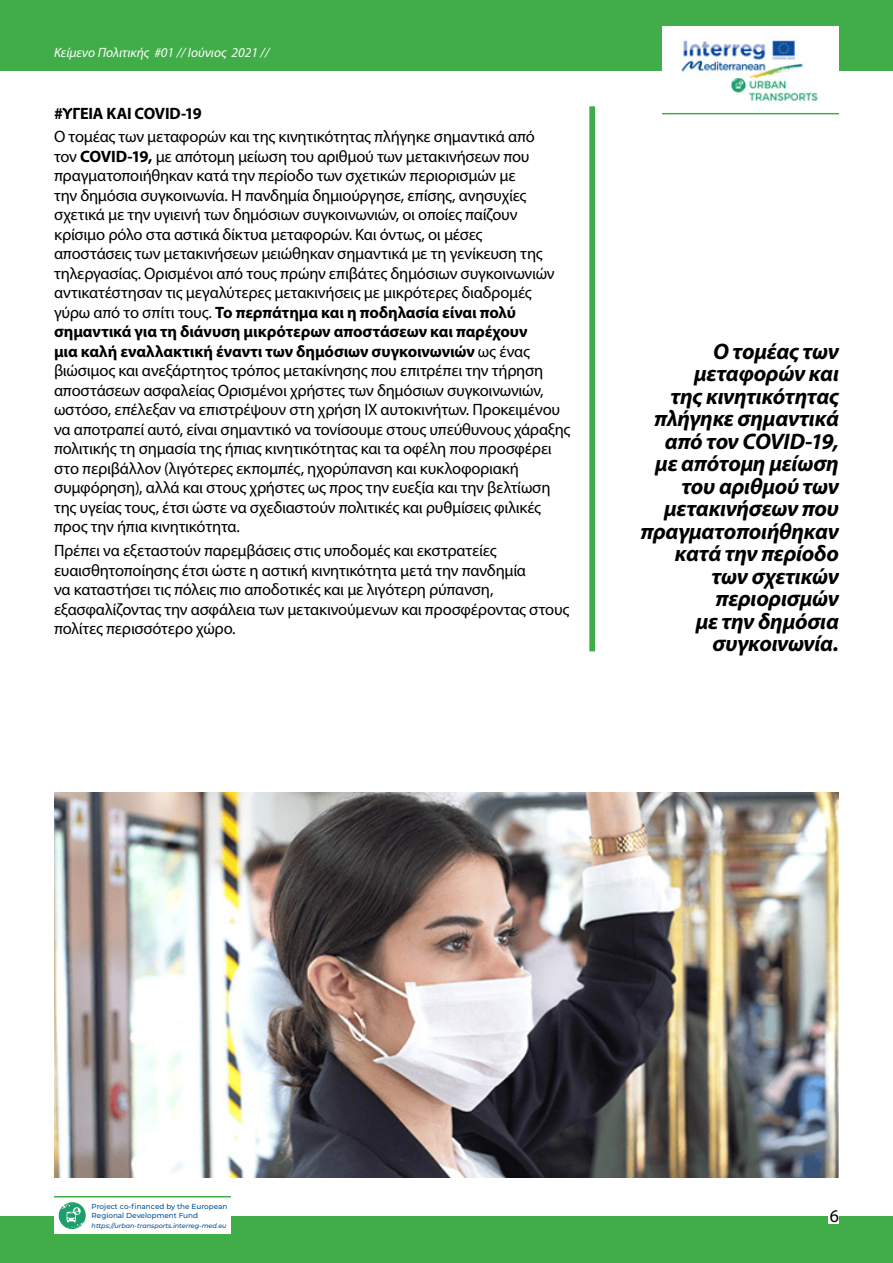
<style>
.page{position:relative;width:893px;height:1263px;background:#fff}
.page>*{position:absolute;margin:0;border:0;box-sizing:border-box;transform-origin:0 0}
.Paragraph_Style_5{font:italic 700 22.5px/22.5px "Myriad Pro";letter-spacing:-.01em;color:#000;text-align:right}
.t1{font:18px "Myriad Pro";color:#000}
.text{font:16.5px/19.5px "Myriad Pro";letter-spacing:-.015em;color:#000}
.text-2{font:700 16.5px "Myriad Pro";letter-spacing:-.01em;color:#000}
.t2{font:italic 13.5px "Myriad Pro";color:#fff}
.t3{font:500 7.2px/8.7px "Montserrat";color:#005196}
.t4{font:italic 500 6.45px "Montserrat";color:#005196}
.s1{font-weight:700}
</style>
<div class="page">
<div style="left:0;top:0;width:893px;height:71px;background:#41ad49"></div>
<div style="left:0;top:1216px;width:893px;height:47px;background:#41ad49"></div>
<div style="left:828px;top:1208px;width:11px;height:16px;background:#fff"></div>
<img style="left:54px;top:792px;width:785px;height:386px">
<svg style="left:589px;top:106px;width:6px;height:545px;background:#4bb153"></svg>
<div style="left:54px;top:1202px;width:177px;height:31px;background:#fff"></div>
<svg style="left:59px;top:1202px;width:27px;height:27px"></svg>
<hr style="left:54px;top:1196px;width:177px;height:1px;background:#41ad49">
<img style="left:662px;top:27px;width:177px;height:88px">
<hr style="left:662px;top:113px;width:177px;height:1px;background:#41ad49">
<p class="t2" style="left:54px;top:44px;width:217px">Κείμενο Πολιτικής #01 // Ιούνιος 2021 //</p>
<p class="text-2" style="left:54px;top:102px;width:149px">#ΥΓΕΙΑ ΚΑΙ COVID-19</p>
<p class="text" style="left:54px;top:127px;width:518px">Ο τομέας των μεταφορών και της κινητικότητας πλήγηκε σημαντικά από<br>τον <span class="s1">COVID-19,</span> με απότομη μείωση του αριθμού των μετακινήσεων που πραγματοποιήθηκαν κατά την περίοδο των σχετικών περιορισμών με<br>την δημόσια συγκοινωνία. Η πανδημία δημιούργησε, επίσης, ανησυχίες σχετικά με την υγιεινή των δημόσιων συγκοινωνιών, οι οποίες παίζουν κρίσιμο ρόλο στα αστικά δίκτυα μεταφορών. Και όντως, οι μέσες<br>αποστάσεις των μετακινήσεων μειώθηκαν σημαντικά με τη γενίκευση της τηλεργασίας. Ορισμένοι από τους πρώην επιβάτες δημόσιων συγκοινωνιών αντικατέστησαν τις μεγαλύτερες μετακινήσεις με μικρότερες διαδρομές γύρω από το σπίτι τους. <span class="s1">Το περπάτημα και η ποδηλασία είναι πολύ σημαντικά για τη διάνυση μικρότερων αποστάσεων και παρέχουν<br>μια καλή εναλλακτική έναντι των δημόσιων συγκοινωνιών</span> ως ένας βιώσιμος και ανεξάρτητος τρόπος μετακίνησης που επιτρέπει την τήρηση αποστάσεων ασφαλείας Ορισμένοι χρήστες των δημόσιων συγκοινωνιών, ωστόσο, επέλεξαν να επιστρέψουν στη χρήση ΙΧ αυτοκινήτων. Προκειμένου να αποτραπεί αυτό, είναι σημαντικό να τονίσουμε στους υπεύθυνους χάραξης πολιτικής τη σημασία της ήπιας κινητικότητας και τα οφέλη που προσφέρει στο περιβάλλον (λιγότερες εκπομπές, ηχορύπανση και κυκλοφοριακή συμφόρηση), αλλά και στους χρήστες ως προς την ευεξία και την βελτίωση της υγείας τους, έτσι ώστε να σχεδιαστούν πολιτικές και ρυθμίσεις φιλικές προς την ήπια κινητικότητα.</p>
<p class="text" style="left:54px;top:541px;width:517px">Πρέπει να εξεταστούν παρεμβάσεις στις υποδομές και εκστρατείες ευαισθητοποίησης έτσι ώστε η αστική κινητικότητα μετά την πανδημία<br>να καταστήσει τις πόλεις πιο αποδοτικές και με λιγότερη ρύπανση, εξασφαλίζοντας την ασφάλεια των μετακινούμενων και προσφέροντας στους πολίτες περισσότερο χώρο.</p>
<p class="Paragraph_Style_5" style="left:641px;top:339px;width:200px">Ο τομέας των μεταφορών και<br>της κινητικότητας πλήγηκε σημαντικά από τον COVID-19, με απότομη μείωση του αριθμού των μετακινήσεων που πραγματοποιήθηκαν κατά την περίοδο των σχετικών περιορισμών<br>με την δημόσια συγκοινωνία.</p>
<p class="t3" style="left:92px;top:1202px;width:137px">Project co-financed by the European<br>Regional Development Fund</p>
<p class="t4" style="left:92px;top:1221px;width:136px">https://urban-transports.interreg-med.eu</p>
<p class="t1" style="left:830px;top:1205px;width:11px">6</p>
</div>
